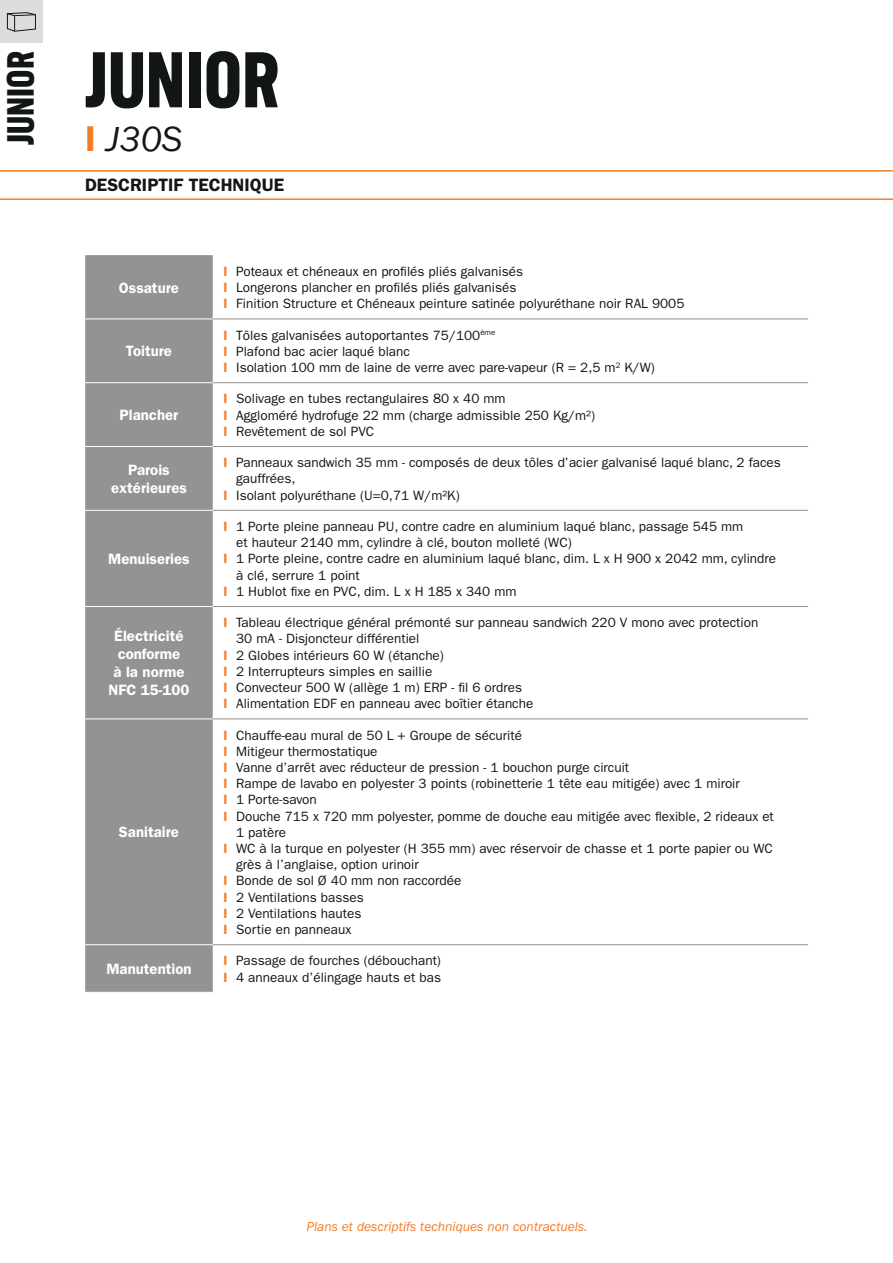
<style>
.page{position:relative;width:893px;height:1263px;background:#fff}
.page>*{position:absolute;margin:0;border:0;box-sizing:border-box;transform-origin:0 0}
.t1{font:700 81px "Antarctican Headline";color:#121617}
.t2{font:700 39px "Antarctican Headline";color:#121617}
.t3{font:italic 36px "Franklin Gothic";color:#121617}
.t4{font:600 18px "Franklin Gothic";color:#121617}
.t5{font:600 15px/18px "Franklin Gothic";color:#fff}
.t6{font:13.5px/16.2px "Franklin Gothic";color:#121617}
.t7{font:italic 13.5px "Franklin Gothic";color:#f47a25}
.t8{font:600 6px "Franklin Gothic";color:#121617}
.s1{font-weight:600;font-style:normal;color:#f47a25}
.s2{font-weight:600;color:#f47a25}
</style>
<div class="page">
<div style="left:0;top:0;width:43px;height:43px;background:#dcdcdb"></div>
<svg style="left:0;top:170px;width:893px;height:30px"></svg>
<div style="left:85px;top:255px;width:128px;height:737px;background:#929394"></div>
<hr style="left:213px;top:319px;width:595px;height:1px;background:#929394">
<hr style="left:213px;top:382px;width:595px;height:1px;background:#929394">
<hr style="left:213px;top:446px;width:595px;height:1px;background:#929394">
<hr style="left:213px;top:510px;width:595px;height:1px;background:#929394">
<hr style="left:213px;top:606px;width:595px;height:1px;background:#929394">
<hr style="left:213px;top:719px;width:595px;height:1px;background:#929394">
<hr style="left:213px;top:944px;width:595px;height:1px;background:#929394">
<hr style="left:85px;top:319px;width:128px;height:1px;background:#fff">
<hr style="left:85px;top:382px;width:128px;height:1px;background:#fff">
<hr style="left:85px;top:446px;width:128px;height:1px;background:#fff">
<hr style="left:85px;top:510px;width:128px;height:1px;background:#fff">
<hr style="left:85px;top:606px;width:128px;height:1px;background:#fff">
<hr style="left:85px;top:719px;width:128px;height:1px;background:#fff">
<hr style="left:85px;top:944px;width:128px;height:1px;background:#fff">
<svg style="left:7px;top:12px;width:29px;height:20px"></svg>
<p class="t2" style="left:-8px;top:145px;width:95px;rotate:-90deg">JUNIOR</p>
<p class="t8" style="left:1px;top:73px;width:30px">N FRANCE</p>
<p class="t1" style="left:85px;top:21px;width:196px">JUNIOR</p>
<p class="t3" style="left:85px;top:119px;width:99px"><span class="s1">I</span> J30S</p>
<p class="t4" style="left:85px;top:174px;width:201px">DESCRIPTIF TECHNIQUE</p>
<p class="t5" style="left:119px;top:279px;width:61px">Ossature</p>
<p class="t5" style="left:126px;top:342px;width:48px">Toiture</p>
<p class="t5" style="left:120px;top:406px;width:60px">Plancher</p>
<p class="t5" style="left:128px;top:461px;width:43px">Parois</p>
<p class="t5" style="left:111px;top:479px;width:77px">extérieures</p>
<p class="t5" style="left:108px;top:550px;width:83px">Menuiseries</p>
<p class="t5" style="left:114px;top:627px;width:71px">Électricité conforme</p>
<p class="t5" style="left:113px;top:663px;width:73px">à la norme</p>
<p class="t5" style="left:108px;top:681px;width:82px">NFC 15-100</p>
<p class="t5" style="left:119px;top:823px;width:61px">Sanitaire</p>
<p class="t5" style="left:106px;top:960px;width:87px">Manutention</p>
<p class="t6" style="left:223px;top:263px;width:301px"><span class="s2">I</span> Poteaux et chéneaux en profilés pliés galvanisés</p>
<p class="t6" style="left:223px;top:279px;width:295px"><span class="s2">I</span> Longerons plancher en profilés pliés galvanisés</p>
<p class="t6" style="left:223px;top:296px;width:463px"><span class="s2">I</span> Finition Structure et Chéneaux peinture satinée polyuréthane noir RAL 9005</p>
<p class="t6" style="left:223px;top:327px;width:273px"><span class="s2">I</span> Tôles galvanisées autoportantes 75/100<sup>ème</sup></p>
<p class="t6" style="left:223px;top:343px;width:188px"><span class="s2">I</span> Plafond bac acier laqué blanc</p>
<p class="t6" style="left:223px;top:359px;width:433px"><span class="s2">I</span> Isolation 100 mm de laine de verre avec pare-vapeur (R = 2,5 m<sup>2</sup> K/W)</p>
<p class="t6" style="left:223px;top:391px;width:284px"><span class="s2">I</span> Solivage en tubes rectangulaires 80 x 40 mm</p>
<p class="t6" style="left:223px;top:407px;width:373px"><span class="s2">I</span> Aggloméré hydrofuge 22 mm (charge admissible 250 Kg/m²)</p>
<p class="t6" style="left:223px;top:423px;width:152px"><span class="s2">I</span> Revêtement de sol PVC</p>
<p class="t6" style="left:236px;top:455px;width:546px;text-indent:-13px"><span class="s2">I</span> Panneaux sandwich 35 mm - composés de deux tôles d’acier galvanisé laqué blanc, 2 faces gauffrées,</p>
<p class="t6" style="left:223px;top:487px;width:238px"><span class="s2">I</span> Isolant polyuréthane (U=0,71 W/m²K)</p>
<p class="t6" style="left:236px;top:518px;width:509px;text-indent:-13px"><span class="s2">I</span> 1 Porte pleine panneau PU, contre cadre en aluminium laqué blanc, passage 545 mm et hauteur 2140 mm, cylindre à clé, bouton molleté (WC)</p>
<p class="t6" style="left:236px;top:551px;width:541px;text-indent:-13px"><span class="s2">I</span> 1 Porte pleine, contre cadre en aluminium laqué blanc, dim. L x H 900 x 2042 mm, cylindre à clé, serrure 1 point</p>
<p class="t6" style="left:223px;top:583px;width:295px"><span class="s2">I</span> 1 Hublot fixe en PVC, dim. L x H 185 x 340 mm</p>
<p class="t6" style="left:236px;top:615px;width:524px;text-indent:-13px"><span class="s2">I</span> Tableau électrique général prémonté sur panneau sandwich 220 V mono avec protection<br>30 mA - Disjoncteur différentiel</p>
<p class="t6" style="left:223px;top:647px;width:222px"><span class="s2">I</span> 2 Globes intérieurs 60 W (étanche)</p>
<p class="t6" style="left:223px;top:663px;width:210px"><span class="s2">I</span> 2 Interrupteurs simples en saillie</p>
<p class="t6" style="left:223px;top:679px;width:300px"><span class="s2">I</span> Convecteur 500 W (allège 1 m) ERP - fil 6 ordres</p>
<p class="t6" style="left:223px;top:696px;width:311px"><span class="s2">I</span> Alimentation EDF en panneau avec boîtier étanche</p>
<p class="t6" style="left:223px;top:727px;width:300px"><span class="s2">I</span> Chauffe-eau mural de 50 L + Groupe de sécurité</p>
<p class="t6" style="left:223px;top:743px;width:156px"><span class="s2">I</span> Mitigeur thermostatique</p>
<p class="t6" style="left:223px;top:759px;width:407px"><span class="s2">I</span> Vanne d’arrêt avec réducteur de pression - 1 bouchon purge circuit</p>
<p class="t6" style="left:223px;top:776px;width:518px"><span class="s2">I</span> Rampe de lavabo en polyester 3 points (robinetterie 1 tête eau mitigée) avec 1 miroir</p>
<p class="t6" style="left:223px;top:792px;width:95px"><span class="s2">I</span> 1 Porte-savon</p>
<p class="t6" style="left:236px;top:808px;width:539px;text-indent:-13px"><span class="s2">I</span> Douche 715 x 720 mm polyester, pomme de douche eau mitigée avec flexible, 2 rideaux et<br>1 patère</p>
<p class="t6" style="left:236px;top:840px;width:538px;text-indent:-13px"><span class="s2">I</span> WC à la turque en polyester (H 355 mm) avec réservoir de chasse et 1 porte papier ou WC grès à l’anglaise, option urinoir</p>
<p class="t6" style="left:223px;top:873px;width:239px"><span class="s2">I</span> Bonde de sol Ø 40 mm non raccordée</p>
<p class="t6" style="left:223px;top:889px;width:142px"><span class="s2">I</span> 2 Ventilations basses</p>
<p class="t6" style="left:223px;top:905px;width:140px"><span class="s2">I</span> 2 Ventilations hautes</p>
<p class="t6" style="left:223px;top:921px;width:129px"><span class="s2">I</span> Sortie en panneaux</p>
<p class="t6" style="left:223px;top:953px;width:219px"><span class="s2">I</span> Passage de fourches (débouchant)</p>
<p class="t6" style="left:223px;top:969px;width:219px"><span class="s2">I</span> 4 anneaux d’élingage hauts et bas</p>
<p class="t7" style="left:307px;top:1218px;width:282px">Plans et descriptifs techniques non contractuels.</p>
</div>
